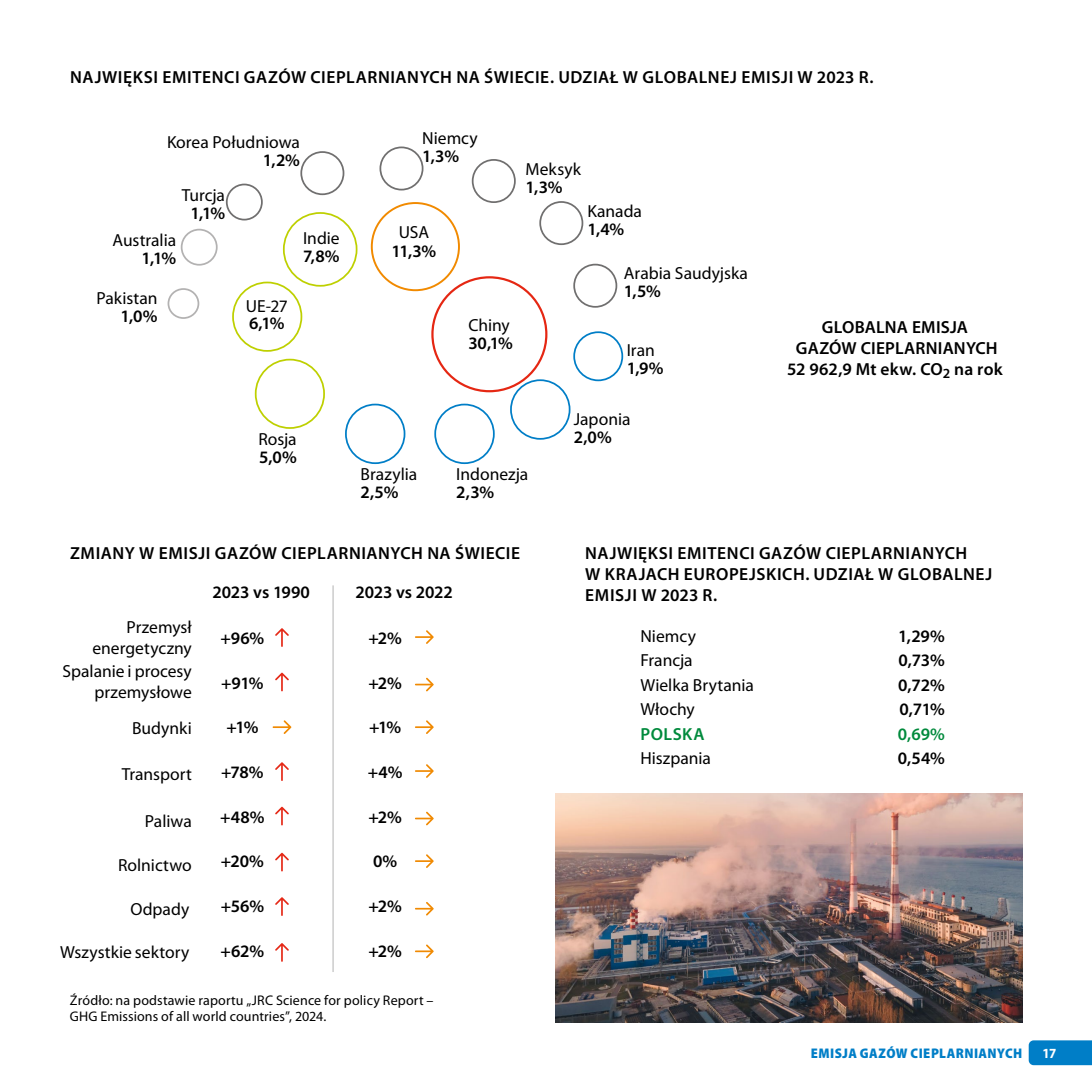
<style>
.page{position:relative;width:1092px;height:1092px;background:#fff}
.page>*{position:absolute;margin:0;border:0;box-sizing:border-box;transform-origin:0 0}
.t1{font:600 17.5px/21px "Myriad Pro";letter-spacing:.025em;color:#000;text-align:center}
.t2{font:17.5px/21px "Myriad Pro";color:#000;text-align:right}
.t3{font:600 17.5px "Myriad Pro";letter-spacing:-.005em;color:#000}
.t4{font:600 17.5px "Myriad Pro";letter-spacing:.025em;color:#008a3c}
.t5{font:14px/16.8px "Myriad Pro";letter-spacing:.01em;color:#000}
.t6{font:900 semi-condensed 14px "Myriad Pro";letter-spacing:.035em;color:#007ec7}
.t7{font:700 semi-condensed 14px "Myriad Pro";color:#fff}
</style>
<div class="page">
<div style="left:1028px;top:1040px;width:63px;height:25px;background:#007ec7"></div>
<div style="left:167px;top:288px;width:32px;height:31px;border:2px solid #b3b2b2;border-radius:50%"></div>
<div style="left:181px;top:229px;width:37px;height:36px;border:2px solid #b3b2b2;border-radius:50%"></div>
<div style="left:226px;top:184px;width:37px;height:36px;border:2px solid #706f6f;border-radius:50%"></div>
<div style="left:300px;top:151px;width:44px;height:44px;border:2px solid #706f6f;border-radius:50%"></div>
<div style="left:379px;top:146px;width:44px;height:44px;border:2px solid #706f6f;border-radius:50%"></div>
<div style="left:472px;top:159px;width:43px;height:44px;border:2px solid #706f6f;border-radius:50%"></div>
<div style="left:539px;top:201px;width:44px;height:44px;border:2px solid #706f6f;border-radius:50%"></div>
<div style="left:573px;top:264px;width:44px;height:44px;border:2px solid #706f6f;border-radius:50%"></div>
<div style="left:573px;top:331px;width:50px;height:50px;border:2px solid #007ec7;border-radius:50%"></div>
<div style="left:510px;top:379px;width:60px;height:60px;border:2px solid #007ec7;border-radius:50%"></div>
<div style="left:434px;top:403px;width:60px;height:61px;border:2px solid #007ec7;border-radius:50%"></div>
<div style="left:345px;top:403px;width:60px;height:61px;border:2px solid #007ec7;border-radius:50%"></div>
<div style="left:255px;top:359px;width:70px;height:70px;border:2px solid #bed000;border-radius:50%"></div>
<div style="left:232px;top:281px;width:70px;height:71px;border:2px solid #bed000;border-radius:50%"></div>
<div style="left:283px;top:212px;width:74px;height:74px;border:2px solid #bed000;border-radius:50%"></div>
<div style="left:371px;top:202px;width:89px;height:89px;border:2px solid #f18a00;border-radius:50%"></div>
<div style="left:431px;top:276px;width:116px;height:116px;border:2px solid #e52713;border-radius:50%"></div>
<hr style="left:332px;top:585px;width:1px;height:386px;background:#b3b2b2">
<svg style="left:275px;top:628px;width:14px;height:19px"></svg>
<svg style="left:275px;top:762px;width:14px;height:19px"></svg>
<svg style="left:275px;top:852px;width:14px;height:19px"></svg>
<svg style="left:275px;top:672px;width:14px;height:19px"></svg>
<svg style="left:275px;top:806px;width:14px;height:19px"></svg>
<svg style="left:275px;top:897px;width:14px;height:18px"></svg>
<svg style="left:275px;top:943px;width:14px;height:18px"></svg>
<svg style="left:272px;top:720px;width:19px;height:14px"></svg>
<svg style="left:415px;top:720px;width:19px;height:14px"></svg>
<svg style="left:415px;top:854px;width:19px;height:14px"></svg>
<svg style="left:415px;top:944px;width:19px;height:14px"></svg>
<svg style="left:415px;top:677px;width:19px;height:14px"></svg>
<svg style="left:415px;top:811px;width:19px;height:14px"></svg>
<svg style="left:415px;top:902px;width:19px;height:13px"></svg>
<svg style="left:415px;top:630px;width:19px;height:14px"></svg>
<svg style="left:415px;top:764px;width:19px;height:13px"></svg>
<img style="left:556px;top:793px;width:466px;height:229px">
<p class="t1" style="left:70px;top:66px;width:804px">NAJWIĘKSI EMITENCI GAZÓW CIEPLARNIANYCH NA ŚWIECIE. UDZIAŁ W GLOBALNEJ EMISJI W 2023 R.</p>
<p class="t2" style="left:167px;top:132px;width:134px">Korea Południowa</p>
<p class="t1" style="left:263px;top:150px;width:39px">1,2%</p>
<p class="t2" style="left:182px;top:185px;width:45px">Turcja</p>
<p class="t1" style="left:190px;top:202px;width:36px">1,1%</p>
<p class="t2" style="left:112px;top:230px;width:65px">Australia</p>
<p class="t1" style="left:141px;top:248px;width:36px">1,1%</p>
<p class="t2" style="left:96px;top:288px;width:63px">Pakistan</p>
<p class="t1" style="left:120px;top:305px;width:39px">1,0%</p>
<p class="t2" style="left:246px;top:296px;width:43px">UE-27</p>
<p class="t1" style="left:249px;top:313px;width:37px">6,1%</p>
<p class="t2" style="left:303px;top:228px;width:38px">Indie</p>
<p class="t1" style="left:303px;top:246px;width:38px">7,8%</p>
<p class="t2" style="left:258px;top:429px;width:40px">Rosja</p>
<p class="t1" style="left:259px;top:447px;width:39px">5,0%</p>
<p class="t2" style="left:422px;top:128px;width:57px">Niemcy</p>
<p class="t1" style="left:422px;top:146px;width:38px">1,3%</p>
<p class="t2" style="left:399px;top:222px;width:32px">USA</p>
<p class="t1" style="left:391px;top:240px;width:46px">11,3%</p>
<p class="t2" style="left:468px;top:315px;width:43px">Chiny</p>
<p class="t1" style="left:468px;top:332px;width:46px">30,1%</p>
<p class="t2" style="left:525px;top:159px;width:57px">Meksyk</p>
<p class="t1" style="left:525px;top:177px;width:38px">1,3%</p>
<p class="t2" style="left:587px;top:201px;width:56px">Kanada</p>
<p class="t1" style="left:587px;top:218px;width:38px">1,4%</p>
<p class="t2" style="left:624px;top:263px;width:125px">Arabia Saudyjska</p>
<p class="t1" style="left:624px;top:280px;width:38px">1,5%</p>
<p class="t2" style="left:626px;top:340px;width:30px">Iran</p>
<p class="t1" style="left:626px;top:357px;width:38px">1,9%</p>
<p class="t2" style="left:573px;top:409px;width:58px">Japonia</p>
<p class="t1" style="left:573px;top:427px;width:40px">2,0%</p>
<p class="t2" style="left:360px;top:463px;width:58px">Brazylia</p>
<p class="t1" style="left:360px;top:481px;width:39px">2,5%</p>
<p class="t2" style="left:456px;top:463px;width:74px">Indonezja</p>
<p class="t1" style="left:456px;top:481px;width:39px">2,3%</p>
<p class="t1" style="left:787px;top:317px;width:217px">GLOBALNA EMISJA<br>GAZÓW CIEPLARNIANYCH<br>52 962,9 Mt ekw. CO<sub>2</sub> na rok</p>
<p class="t1" style="left:70px;top:543px;width:451px">ZMIANY W EMISJI GAZÓW CIEPLARNIANYCH NA ŚWIECIE</p>
<p class="t2" style="left:92px;top:617px;width:101px">Przemysł energetyczny</p>
<p class="t2" style="left:63px;top:660px;width:131px">Spalanie i procesy przemysłowe</p>
<p class="t2" style="left:132px;top:717px;width:61px">Budynki</p>
<p class="t2" style="left:122px;top:764px;width:72px">Transport</p>
<p class="t2" style="left:145px;top:811px;width:49px">Paliwa</p>
<p class="t2" style="left:118px;top:855px;width:75px">Rolnictwo</p>
<p class="t2" style="left:130px;top:898px;width:60px">Odpady</p>
<p class="t2" style="left:60px;top:942px;width:131px">Wszystkie sektory</p>
<p class="t3" style="left:212px;top:582px;width:99px">2023 vs 1990</p>
<p class="t3" style="left:355px;top:582px;width:99px">2023 vs 2022</p>
<p class="t1" style="left:220px;top:628px;width:45px">+96%</p>
<p class="t1" style="left:368px;top:628px;width:35px">+2%</p>
<p class="t1" style="left:221px;top:672px;width:44px">+91%</p>
<p class="t1" style="left:368px;top:672px;width:35px">+2%</p>
<p class="t1" style="left:226px;top:717px;width:34px">+1%</p>
<p class="t1" style="left:369px;top:717px;width:34px">+1%</p>
<p class="t1" style="left:221px;top:762px;width:44px">+78%</p>
<p class="t1" style="left:368px;top:762px;width:36px">+4%</p>
<p class="t1" style="left:220px;top:806px;width:46px">+48%</p>
<p class="t1" style="left:368px;top:806px;width:35px">+2%</p>
<p class="t1" style="left:221px;top:851px;width:45px">+20%</p>
<p class="t1" style="left:373px;top:851px;width:26px">0%</p>
<p class="t1" style="left:221px;top:895px;width:45px">+56%</p>
<p class="t1" style="left:368px;top:895px;width:35px">+2%</p>
<p class="t1" style="left:220px;top:940px;width:45px">+62%</p>
<p class="t1" style="left:368px;top:940px;width:35px">+2%</p>
<p class="t5" style="left:70px;top:991px;width:365px">Źródło: na podstawie raportu „JRC Science for policy Report –<br>GHG Emissions of all world countries”, 2024.</p>
<p class="t1" style="left:585px;top:543px;width:408px;text-align:left">NAJWIĘKSI EMITENCI GAZÓW CIEPLARNIANYCH<br>W KRAJACH EUROPEJSKICH. UDZIAŁ W GLOBALNEJ<br>EMISJI W 2023 R.</p>
<p class="t2" style="left:640px;top:625px;width:57px">Niemcy</p>
<p class="t1" style="left:898px;top:625px;width:48px">1,29%</p>
<p class="t2" style="left:640px;top:650px;width:54px">Francja</p>
<p class="t1" style="left:898px;top:650px;width:48px">0,73%</p>
<p class="t2" style="left:640px;top:674px;width:115px">Wielka Brytania</p>
<p class="t1" style="left:898px;top:674px;width:48px">0,72%</p>
<p class="t2" style="left:640px;top:699px;width:56px">Włochy</p>
<p class="t1" style="left:899px;top:699px;width:47px">0,71%</p>
<p class="t4" style="left:640px;top:724px;width:65px">POLSKA</p>
<p class="t4" style="left:897px;top:724px;width:49px">0,69%</p>
<p class="t2" style="left:640px;top:748px;width:72px">Hiszpania</p>
<p class="t1" style="left:897px;top:748px;width:49px">0,54%</p>
<p class="t6" style="left:810px;top:1045px;width:213px">EMISJA GAZÓW CIEPLARNIANYCH</p>
<p class="t7" style="left:1042px;top:1045px;width:15px">17</p>
</div>
